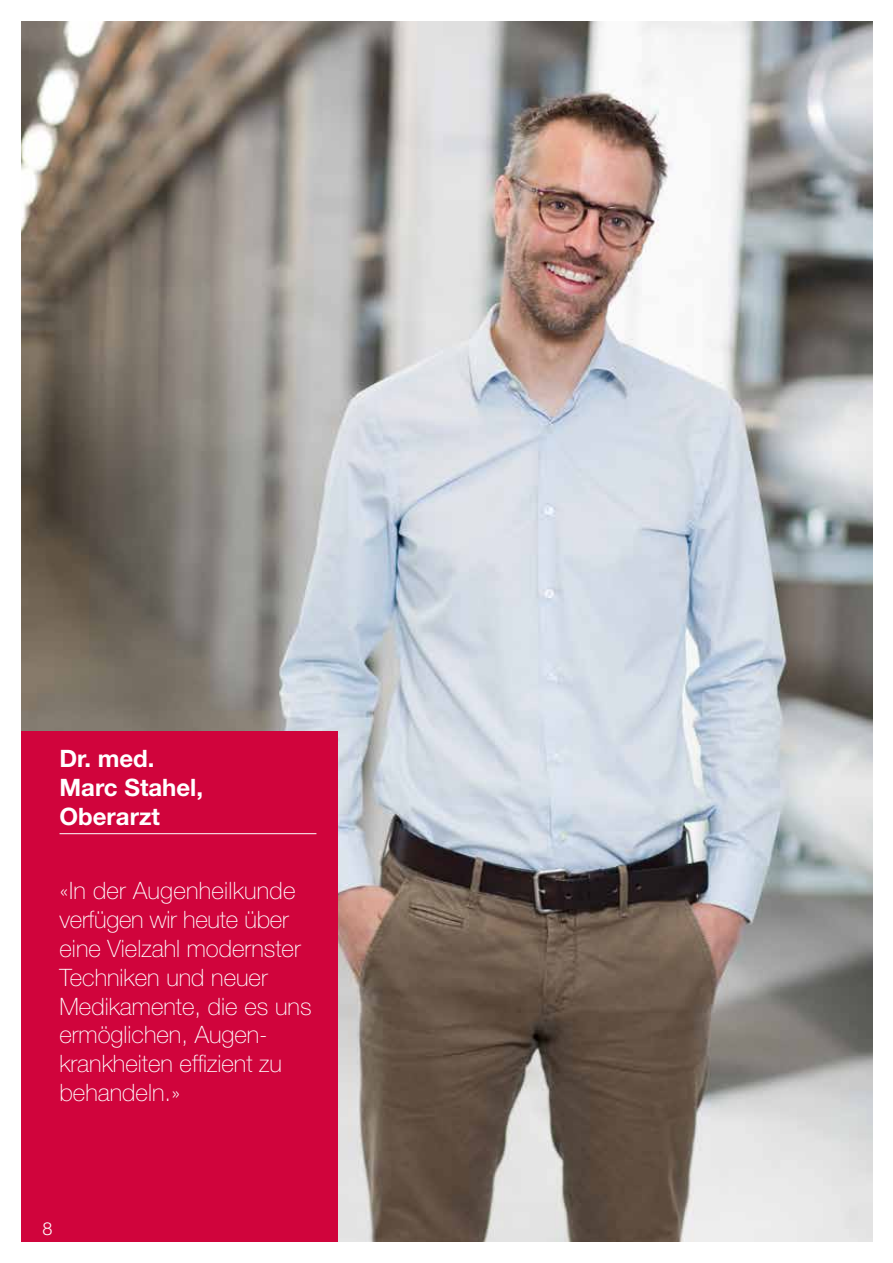
<style>
.page{position:relative;width:893px;height:1263px;background:#fff}
.page>*{position:absolute;margin:0;border:0;box-sizing:border-box;transform-origin:0 0}
.t1{font:100 24px/28.8px "Helvetica Neue LT";color:#fff}
.t2{font:700 24px/28.8px "Helvetica Neue LT";color:#fff}
.t3{font:300 18px "Helvetica Neue LT";color:#fff}
</style>
<div class="page">
<img style="left:22px;top:21px;width:850px;height:1221px">
<div style="left:21px;top:731px;width:317px;height:511px;background:#d0043c"></div>
<hr style="left:60px;top:833px;width:256px;height:1px;background:#fff">
<p class="t2" style="left:60px;top:744px;width:145px">Dr. med.<br>Marc Stahel,<br>Oberarzt</p>
<p class="t1" style="left:60px;top:876px;width:254px">«In der Augenheilkunde verfügen wir heute über eine Vielzahl modernster<br>Techniken und neuer<br>Medikamente, die es uns ermöglichen, Augen&shy;krankheiten effizient zu behandeln.»</p>
<p class="t3" style="left:43px;top:1217px;width:12px">8</p>
</div>
